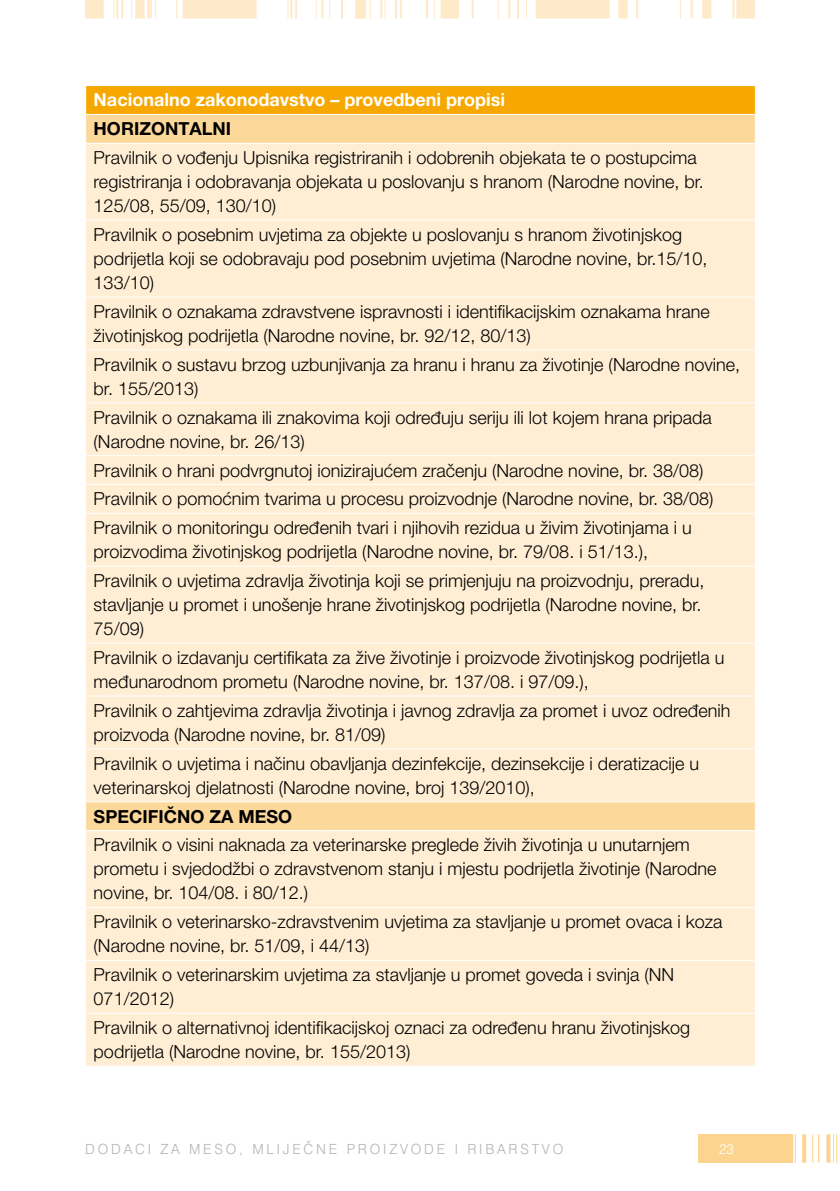
<style>
.page{position:relative;width:840px;height:1191px;background:#fff}
.page>*{position:absolute;margin:0;border:0;box-sizing:border-box;transform-origin:0 0}
.t1{font:300 18px/24px "Helvetica Neue LT Pro";color:#000}
.t2{font:700 18px "Helvetica Neue LT Pro";color:#fff}
.t3{font:700 18px "Helvetica Neue LT Pro";color:#000}
.t4{font:14px "HR Swiss 721 Light BT";letter-spacing:.2em;color:#b1b3b4}
.t5{font:14px "HR Swiss 721 Light BT";color:#fff}
</style>
<div class="page">
<div style="left:86px;top:86px;width:669px;height:28px;background:#f7a800"></div>
<div style="left:86px;top:115px;width:668px;height:28px;background:#fdd89b"></div>
<div style="left:86px;top:144px;width:668px;height:921px;background:#ffeed4"></div>
<svg style="left:754px;top:86px;width:1px;height:57px"></svg>
<svg style="left:754px;top:802px;width:1px;height:28px"></svg>
<hr style="left:85px;top:220px;width:239px;height:1px;background:#fff">
<hr style="left:324px;top:220px;width:431px;height:1px;background:#fff">
<hr style="left:85px;top:296px;width:239px;height:1px;background:#fff">
<hr style="left:324px;top:296px;width:431px;height:1px;background:#fff">
<hr style="left:85px;top:349px;width:239px;height:1px;background:#fff">
<hr style="left:324px;top:349px;width:431px;height:1px;background:#fff">
<hr style="left:85px;top:402px;width:239px;height:1px;background:#fff">
<hr style="left:324px;top:402px;width:431px;height:1px;background:#fff">
<hr style="left:85px;top:455px;width:239px;height:1px;background:#fff">
<hr style="left:324px;top:455px;width:431px;height:1px;background:#fff">
<hr style="left:85px;top:484px;width:239px;height:1px;background:#fff">
<hr style="left:324px;top:484px;width:431px;height:1px;background:#fff">
<svg style="left:754px;top:456px;width:1px;height:57px"></svg>
<hr style="left:85px;top:513px;width:239px;height:1px;background:#fff">
<hr style="left:324px;top:513px;width:431px;height:1px;background:#fff">
<hr style="left:85px;top:566px;width:239px;height:1px;background:#fff">
<hr style="left:324px;top:566px;width:431px;height:1px;background:#fff">
<hr style="left:85px;top:642px;width:239px;height:1px;background:#fff">
<hr style="left:324px;top:642px;width:431px;height:1px;background:#fff">
<hr style="left:85px;top:695px;width:239px;height:1px;background:#fff">
<hr style="left:324px;top:695px;width:431px;height:1px;background:#fff">
<hr style="left:85px;top:748px;width:239px;height:1px;background:#fff">
<hr style="left:324px;top:748px;width:431px;height:1px;background:#fff">
<hr style="left:85px;top:801px;width:239px;height:1px;background:#fff">
<hr style="left:324px;top:801px;width:431px;height:1px;background:#fff">
<hr style="left:85px;top:830px;width:239px;height:1px;background:#fff">
<hr style="left:324px;top:830px;width:431px;height:1px;background:#fff">
<hr style="left:85px;top:907px;width:239px;height:1px;background:#fff">
<hr style="left:324px;top:907px;width:431px;height:1px;background:#fff">
<hr style="left:85px;top:960px;width:239px;height:1px;background:#fff">
<hr style="left:324px;top:960px;width:431px;height:1px;background:#fff">
<hr style="left:85px;top:1012px;width:239px;height:1px;background:#fff">
<hr style="left:324px;top:1012px;width:431px;height:1px;background:#fff">
<div style="left:697px;top:1134px;width:95px;height:28px;background:#fdd48f"></div>
<svg style="left:802px;top:1134px;width:3px;height:28px"></svg>
<svg style="left:826px;top:1134px;width:4px;height:28px"></svg>
<svg style="left:792px;top:1134px;width:2px;height:28px"></svg>
<svg style="left:833px;top:1134px;width:1px;height:28px"></svg>
<svg style="left:812px;top:1134px;width:2px;height:28px"></svg>
<div style="left:736px;top:0;width:18px;height:18px;background:#feeac9"></div>
<div style="left:535px;top:0;width:74px;height:18px;background:#feeac9"></div>
<div style="left:182px;top:0;width:74px;height:18px;background:#feeac9"></div>
<div style="left:440px;top:0;width:19px;height:18px;background:#feeac9"></div>
<div style="left:85px;top:0;width:19px;height:18px;background:#feeac9"></div>
<div style="left:355px;top:0;width:9px;height:18px;background:#fef0d8"></div>
<div style="left:701px;top:0;width:10px;height:18px;background:#feeac9"></div>
<div style="left:135px;top:0;width:9px;height:18px;background:#feeac9"></div>
<div style="left:356px;top:0;width:9px;height:18px;background:#feeac9"></div>
<div style="left:618px;top:0;width:9px;height:18px;background:#feeac9"></div>
<svg style="left:497px;top:0;width:1px;height:18px"></svg>
<svg style="left:329px;top:0;width:1px;height:18px"></svg>
<svg style="left:131px;top:0;width:1px;height:18px"></svg>
<svg style="left:176px;top:0;width:1px;height:18px"></svg>
<svg style="left:341px;top:0;width:2px;height:18px"></svg>
<svg style="left:426px;top:0;width:8px;height:18px"></svg>
<svg style="left:315px;top:0;width:8px;height:18px"></svg>
<svg style="left:144px;top:0;width:12px;height:18px"></svg>
<svg style="left:471px;top:0;width:2px;height:18px"></svg>
<svg style="left:517px;top:0;width:2px;height:18px"></svg>
<svg style="left:636px;top:0;width:1px;height:18px"></svg>
<svg style="left:690px;top:0;width:2px;height:18px"></svg>
<svg style="left:508px;top:0;width:2px;height:18px"></svg>
<svg style="left:380px;top:0;width:5px;height:18px"></svg>
<svg style="left:395px;top:0;width:6px;height:18px"></svg>
<svg style="left:287px;top:0;width:10px;height:18px"></svg>
<svg style="left:113px;top:0;width:10px;height:18px"></svg>
<svg style="left:732px;top:0;width:2px;height:18px"></svg>
<p class="t2" style="left:94px;top:89px;width:412px">Nacionalno zakonodavstvo – provedbeni propisi</p>
<p class="t3" style="left:94px;top:118px;width:139px">HORIZONTALNI</p>
<p class="t1" style="left:94px;top:145px;width:611px">Pravilnik o vođenju Upisnika registriranih i odobrenih objekata te o postupcima registriranja i odobravanja objekata u poslovanju s hranom (Narodne novine, br.<br>125/08, 55/09, 130/10)</p>
<p class="t1" style="left:94px;top:222px;width:615px">Pravilnik o posebnim uvjetima za objekte u poslovanju s hranom životinjskog podrijetla koji se odobravaju pod posebnim uvjetima (Narodne novine, br.15/10,<br>133/10)</p>
<p class="t1" style="left:94px;top:299px;width:617px">Pravilnik o oznakama zdravstvene ispravnosti i identifikacijskim oznakama hrane životinjskog podrijetla (Narodne novine, br. 92/12, 80/13)</p>
<p class="t1" style="left:94px;top:352px;width:647px">Pravilnik o sustavu brzog uzbunjivanja za hranu i hranu za životinje (Narodne novine, br. 155/2013)</p>
<p class="t1" style="left:94px;top:405px;width:619px">Pravilnik o oznakama ili znakovima koji određuju seriju ili lot kojem hrana pripada (Narodne novine, br. 26/13)</p>
<p class="t1" style="left:94px;top:455px;width:621px;line-height:28.8px">Pravilnik o hrani podvrgnutoj ionizirajućem zračenju (Narodne novine, br. 38/08)<br>Pravilnik o pomoćnim tvarima u procesu proizvodnje (Narodne novine, br. 38/08)<br>Pravilnik o monitoringu određenih tvari i njihovih rezidua u živim životinjama i u</p>
<p class="t1" style="left:94px;top:537px;width:612px;line-height:28.8px">proizvodima životinjskog podrijetla (Narodne novine, br. 79/08. i 51/13.),<br>Pravilnik o uvjetima zdravlja životinja koji se primjenjuju na proizvodnju, preradu,</p>
<p class="t1" style="left:94px;top:592px;width:609px">stavljanje u promet i unošenje hrane životinjskog podrijetla (Narodne novine, br.<br>75/09)</p>
<p class="t1" style="left:94px;top:645px;width:632px">Pravilnik o izdavanju certifikata za žive životinje i proizvode životinjskog podrijetla u međunarodnom prometu (Narodne novine, br. 137/08. i 97/09.),</p>
<p class="t1" style="left:94px;top:698px;width:638px">Pravilnik o zahtjevima zdravlja životinja i javnog zdravlja za promet i uvoz određenih proizvoda (Narodne novine, br. 81/09)</p>
<p class="t1" style="left:94px;top:751px;width:606px">Pravilnik o uvjetima i načinu obavljanja dezinfekcije, dezinsekcije i deratizacije u veterinarskoj djelatnosti (Narodne novine, broj 139/2010),</p>
<p class="t3" style="left:94px;top:805px;width:200px">SPECIFIČNO ZA MESO</p>
<p class="t1" style="left:94px;top:832px;width:624px">Pravilnik o visini naknada za veterinarske preglede živih životinja u unutarnjem prometu i svjedodžbi o zdravstvenom stanju i mjestu podrijetla životinje (Narodne novine, br. 104/08. i 80/12.)</p>
<p class="t1" style="left:94px;top:909px;width:630px">Pravilnik o veterinarsko-zdravstvenim uvjetima za stavljanje u promet ovaca i koza (Narodne novine, br. 51/09, i 44/13)</p>
<p class="t1" style="left:94px;top:962px;width:581px">Pravilnik o veterinarskim uvjetima za stavljanje u promet goveda i svinja (NN<br>071/2012)</p>
<p class="t1" style="left:94px;top:1015px;width:597px">Pravilnik o alternativnoj identifikacijskoj oznaci za određenu hranu životinjskog podrijetla (Narodne novine, br. 155/2013)</p>
<p class="t4" style="left:85px;top:1140px;width:479px">DODACI ZA MESO, MLIJEČNE PROIZVODE I RIBARSTVO</p>
<p class="t5" style="left:718px;top:1140px;width:16px">23</p>
</div>
